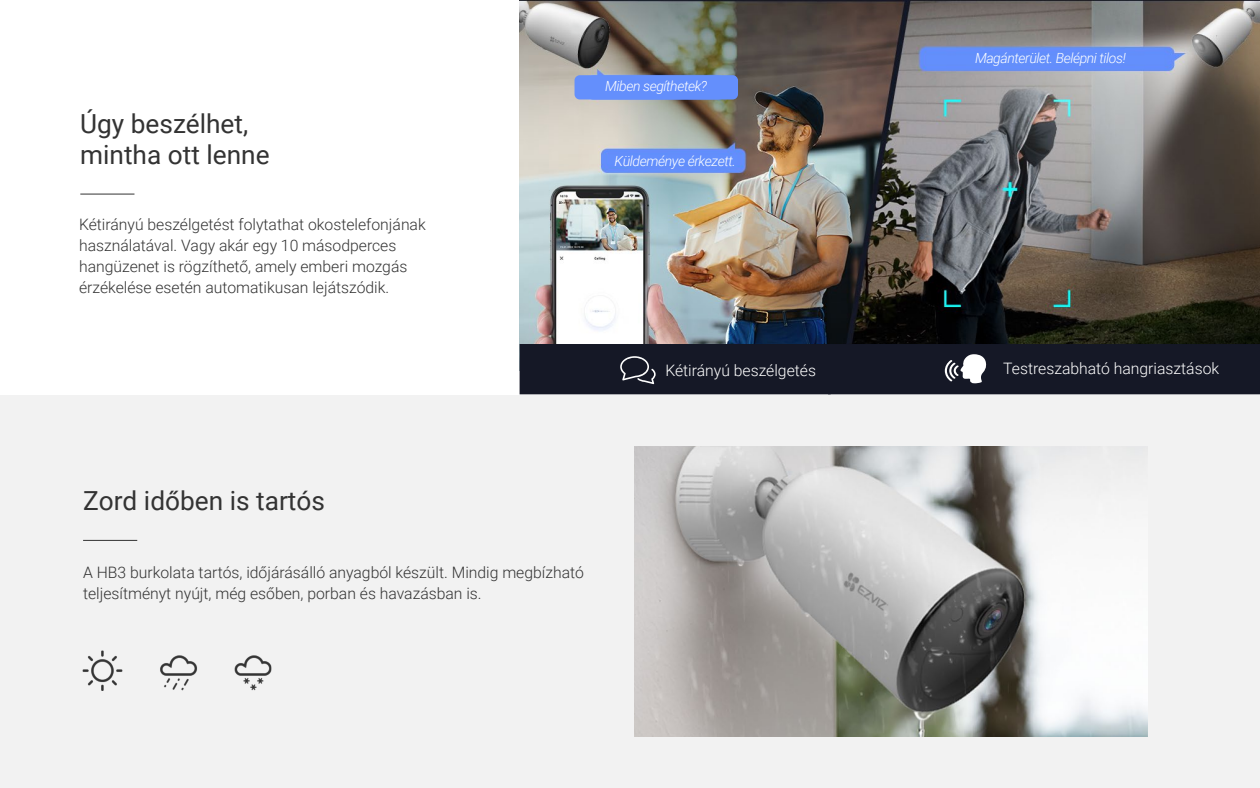
<style>
.page{position:relative;width:1260px;height:788px;background:#fff}
.page>*{position:absolute;margin:0;border:0;box-sizing:border-box;transform-origin:0 0}
.t1{font:26.25px/31.5px "Roboto";color:#333}
.t2{font:300 15.75px/21px "Roboto";color:#333}
.t3{font:300 15.75px "Roboto";color:#fff}
.t4{font:italic 300 14px "Roboto";letter-spacing:-.03em;color:#fff}
</style>
<div class="page">
<div style="left:0;top:394px;width:1260px;height:394px;background:#f2f2f2"></div>
<img style="left:82px;top:650px;width:190px;height:41px">
<img style="left:520px;top:0;width:740px;height:344px">
<div style="left:520px;top:344px;width:740px;height:50px;background:#151826"></div>
<img style="left:635px;top:446px;width:512px;height:290px">
<img style="left:540px;top:0;width:73px;height:66px">
<hr style="left:80px;top:194px;width:54px;height:1px;background:#333">
<hr style="left:83px;top:540px;width:54px;height:1px;background:#333">
<div style="left:575px;top:75px;width:163px;height:24px;background:#648ffc;border-radius:5px"></div>
<h1 class="t1" style="left:80px;top:106px;width:191px">Úgy beszélhet, mintha ott lenne</h1>
<p class="t2" style="left:79px;top:214px;width:348px">Kétirányú beszélgetést folytathat okostelefonjának használatával. Vagy akár egy 10 másodperces hangüzenet is rögzíthető, amely emberi mozgás érzékelése esetén automatikusan lejátszódik.</p>
<p class="t4" style="left:605px;top:76px;width:103px">Miben segíthetek?</p>
<p class="t4" style="left:615px;top:151px;width:123px">Küldeménye érkezett.</p>
<p class="t4" style="left:975px;top:48px;width:152px">Magánterület. Belépni tilos!</p>
<p class="t3" style="left:665px;top:359px;width:152px">Kétirányú beszélgetés</p>
<p class="t3" style="left:1003px;top:357px;width:217px">Testreszabható hangriasztások</p>
<h1 class="t1" style="left:83px;top:484px;width:243px">Zord időben is tartós</h1>
<p class="t2" style="left:83px;top:561px;width:502px">A HB3 burkolata tartós, időjárásálló anyagból készült. Mindig megbízható teljesítményt nyújt, még esőben, porban és havazásban is.</p>
</div>
